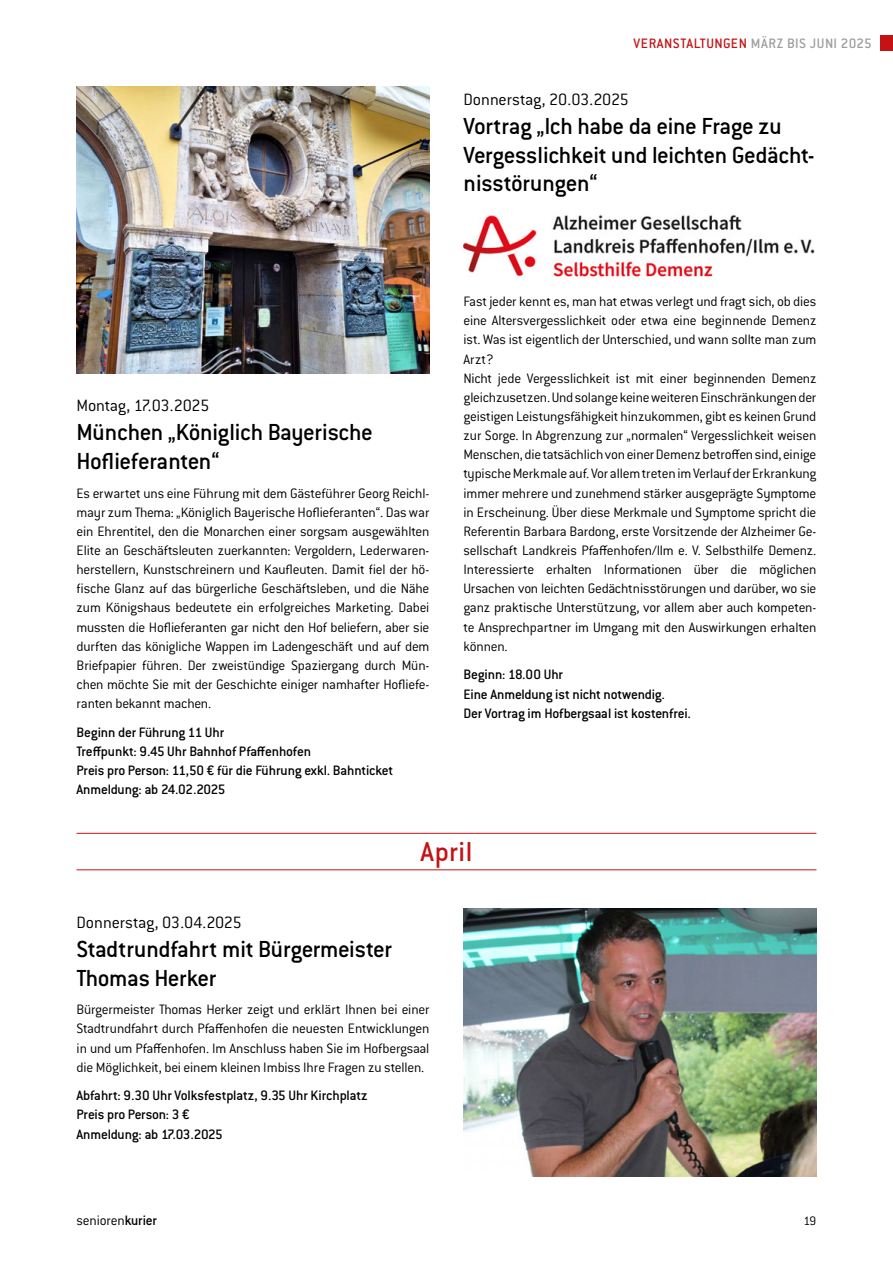
<style>
.page{position:relative;width:893px;height:1263px;background:#fff}
.page>*{position:absolute;margin:0;border:0;box-sizing:border-box;transform-origin:0 0}
.Veranstaltungen_MONATE_ROT{font:500 30px "Conduit ITC Pro";letter-spacing:.02em;color:#c51315}
.Veranstaltungen_Titel{font:500 25.5px/28.7px "Conduit ITC Pro";letter-spacing:-.015em;color:#000}
.Datum{font:300 18px "Conduit ITC Pro";letter-spacing:-.01em;color:#000}
.Veranstaltungen_Fließtext{font:300 15px/19.2px "Conduit ITC Pro";letter-spacing:-.015em;color:#000;text-align:justify}
.Veranstaltungen_Fließtext_bold{font:300 15px/19.2px "Conduit ITC Pro";letter-spacing:-.015em;color:#000;text-align:justify}
.Veranstaltungen_Fließtext_bold-2{font:500 15px "Conduit ITC Pro";letter-spacing:-.01em;color:#000}
.Kapitelmarkierung{font:500 15px "Conduit ITC Pro";letter-spacing:.04em;color:#c51315}
.t1{font:300 13.5px "Conduit ITC Pro";color:#000}
.s1{color:#9d9d9c}
.s2{font-weight:500}
</style>
<div class="page">
<img style="left:463px;top:213px;width:352px;height:64px">
<img style="left:463px;top:909px;width:353px;height:268px">
<hr style="left:77px;top:833px;width:739px;height:1px;background:#c51315">
<hr style="left:77px;top:869px;width:739px;height:1px;background:#c51315">
<div style="left:880px;top:35px;width:13px;height:16px;background:#c51315"></div>
<img style="left:77px;top:86px;width:352px;height:287px">
<p class="Kapitelmarkierung" style="left:633px;top:35px;width:240px">VERANSTALTUNGEN <span class="s1">MÄRZ BIS JUNI 2025</span></p>
<p class="Datum" style="left:463px;top:90px;width:167px">Donnerstag, 20.03.2025</p>
<p class="Veranstaltungen_Titel" style="left:463px;top:112px;width:353px">Vortrag „Ich habe da eine Frage zu<br>Vergesslichkeit und leichten Gedächt&shy;nisstörungen“</p>
<p class="Datum" style="left:77px;top:396px;width:134px">Montag, 17.03.2025</p>
<p class="Veranstaltungen_Titel" style="left:77px;top:418px;width:298px">München „Königlich Bayerische<br>Hoflieferanten“</p>
<p class="Veranstaltungen_Fließtext_bold" style="left:77px;top:483px;width:354px">Es erwartet uns eine Führung mit dem Gästeführer Georg Reichl&shy;mayr zum Thema: „Königlich Bayerische Hoflieferanten“. Das war ein Ehrentitel, den die Monarchen einer sorgsam ausgewählten Elite an Geschäftsleuten zuerkannten: Vergoldern, Lederwaren&shy;herstellern, Kunstschreinern und Kaufleuten. Damit fiel der hö&shy;fische Glanz auf das bürgerliche Geschäftsleben, und die Nähe zum Königshaus bedeutete ein erfolgreiches Marketing. Dabei mussten die Hoflieferanten gar nicht den Hof beliefern, aber sie durften das königliche Wappen im Ladengeschäft und auf dem Briefpapier führen. Der zweistündige Spaziergang durch Mün&shy;chen möchte Sie mit der Geschichte einiger namhafter Hofliefe&shy;ranten bekannt machen.</p>
<p class="Veranstaltungen_Fließtext_bold-2" style="left:77px;top:724px;width:149px">Beginn der Führung 11 Uhr</p>
<p class="Veranstaltungen_Fließtext_bold-2" style="left:77px;top:743px;width:236px">Treffpunkt: 9.45 Uhr Bahnhof Pfaffenhofen</p>
<p class="Veranstaltungen_Fließtext_bold-2" style="left:77px;top:762px;width:318px">Preis pro Person: 11,50 € für die Führung exkl. Bahnticket</p>
<p class="Veranstaltungen_Fließtext_bold-2" style="left:77px;top:781px;width:150px">Anmeldung: ab 24.02.2025</p>
<p class="Veranstaltungen_Fließtext" style="left:463px;top:292px;width:354px">Fast jeder kennt es, man hat etwas verlegt und fragt sich, ob dies eine Altersvergesslichkeit oder etwa eine beginnende Demenz ist. Was ist eigentlich der Unterschied, und wann sollte man zum Arzt?</p>
<p class="Veranstaltungen_Fließtext" style="left:463px;top:369px;width:354px">Nicht jede Vergesslichkeit ist mit einer beginnenden Demenz gleichzusetzen. Und solange keine weiteren Einschränkungen der geistigen Leistungsfähigkeit hinzukommen, gibt es keinen Grund zur Sorge. In Abgrenzung zur „normalen“ Vergesslichkeit weisen Menschen, die tatsächlich von einer Demenz betroffen sind, einige typische Merkmale auf. Vor allem treten im Verlauf der Erkrankung immer mehrere und zunehmend stärker ausgeprägte Symptome in Erscheinung. Über diese Merkmale und Symptome spricht die Referentin Barbara Bardong, erste Vorsitzende der Alzheimer Ge&shy;sellschaft Landkreis Pfaffenhofen/Ilm e. V. Selbsthilfe Demenz.<br>Interessierte erhalten Informationen über die möglichen Ursachen von leichten Gedächtnisstörungen und darüber, wo sie ganz praktische Unterstützung, vor allem aber auch kompeten&shy;te Ansprechpartner im Umgang mit den Auswirkungen erhalten können.</p>
<p class="Veranstaltungen_Fließtext_bold-2" style="left:463px;top:666px;width:101px">Beginn: 18.00 Uhr</p>
<p class="Veranstaltungen_Fließtext_bold-2" style="left:463px;top:685px;width:203px">Eine Anmeldung ist nicht notwendig.</p>
<p class="Veranstaltungen_Fließtext_bold-2" style="left:463px;top:705px;width:229px">Der Vortrag im Hofbergsaal ist kostenfrei.</p>
<p class="Veranstaltungen_MONATE_ROT" style="left:421px;top:835px;width:53px">April</p>
<p class="Datum" style="left:77px;top:913px;width:167px">Donnerstag, 03.04.2025</p>
<p class="Veranstaltungen_Titel" style="left:77px;top:934px;width:317px">Stadtrundfahrt mit Bürgermeister<br>Thomas Herker</p>
<p class="Veranstaltungen_Fließtext_bold" style="left:77px;top:1000px;width:354px">Bürgermeister Thomas Herker zeigt und erklärt Ihnen bei einer Stadtrundfahrt durch Pfaffenhofen die neuesten Entwicklungen in und um Pfaffenhofen. Im Anschluss haben Sie im Hofbergsaal die Möglichkeit, bei einem kleinen Imbiss Ihre Fragen zu stellen.</p>
<p class="Veranstaltungen_Fließtext_bold-2" style="left:77px;top:1087px;width:293px">Abfahrt: 9.30 Uhr Volksfestplatz, 9.35 Uhr Kirchplatz</p>
<p class="Veranstaltungen_Fließtext_bold-2" style="left:77px;top:1106px;width:115px">Preis pro Person: 3 €</p>
<p class="Veranstaltungen_Fließtext_bold-2" style="left:77px;top:1125px;width:148px">Anmeldung: ab 17.03.2025</p>
<p class="Veranstaltungen_Fließtext" style="left:77px;top:1211px;width:82px">senioren<span class="s2">kurier</span></p>
<p class="t1" style="left:804px;top:1213px;width:14px">19</p>
</div>
